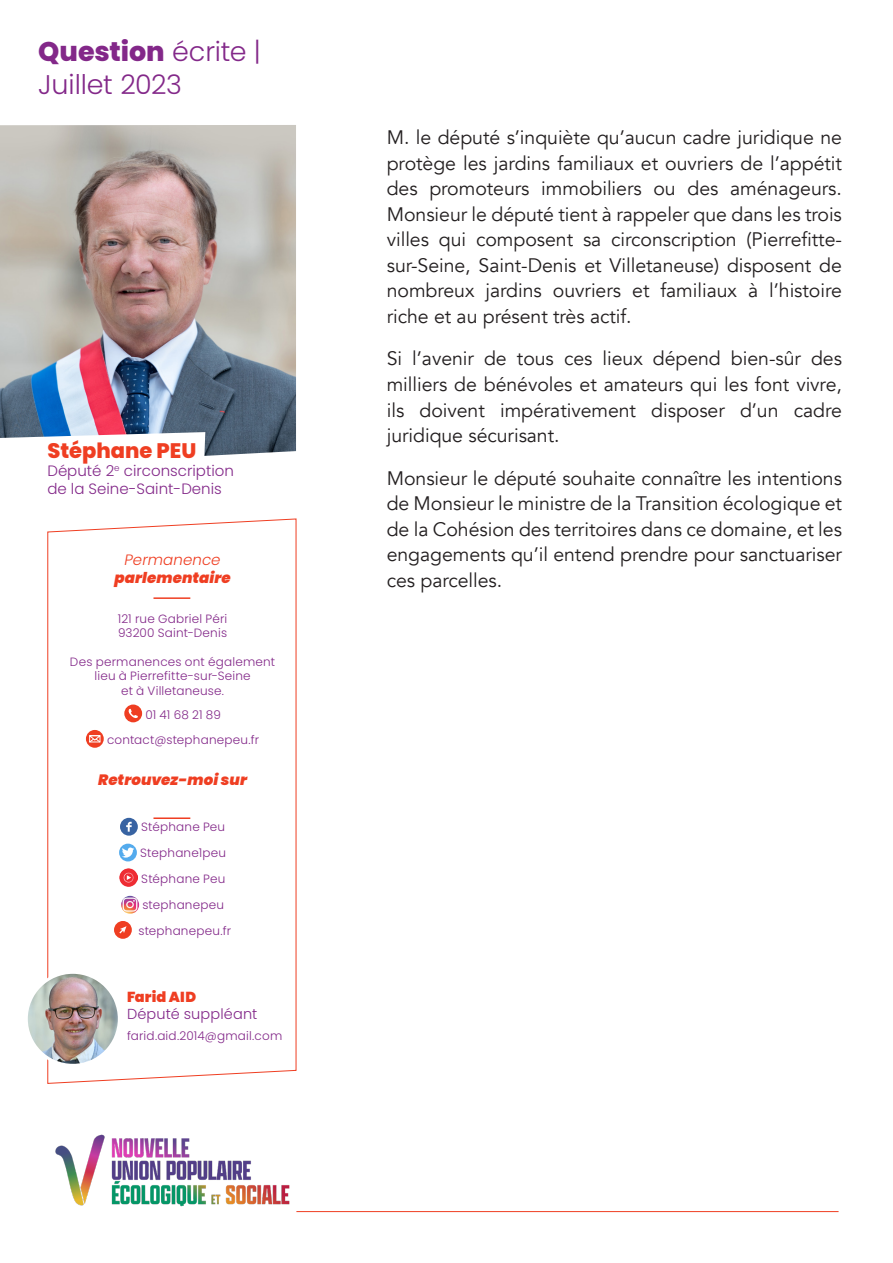
<style>
.page{position:relative;width:893px;height:1263px;background:#fff}
.page>*{position:absolute;margin:0;border:0;box-sizing:border-box;transform-origin:0 0}
.t1{font:800 27px "Poppins";letter-spacing:-.005em;color:#832889}
.t2{font:300 27px "Poppins";letter-spacing:-.01em;color:#832889}
.t3{font:800 21px "Poppins";color:#ef3e22}
.t4{font:19.5px/25.5px "Avenir";letter-spacing:-.005em;color:#231f20;text-align:justify}
.t5{font:300 15px/18px "Poppins";color:#832889}
.t6{font:italic 900 15px/18px "Poppins";letter-spacing:.005em;color:#ef3e22;text-align:center}
.t7{font:300 14.55px/16.8px "Poppins";letter-spacing:.01em;color:#832889}
.t8{font:300 12px/14.4px "Poppins";letter-spacing:.015em;color:#832889}
.s1{font-weight:300}
.s2{font-weight:900;color:#ef3e22}
</style>
<div class="page">
<svg style="left:47px;top:518px;width:250px;height:566px"></svg>
<img style="left:0;top:125px;width:296px;height:331px">
<hr style="left:153px;top:597px;width:37px;height:2px;background:#ef3e22">
<hr style="left:153px;top:817px;width:37px;height:2px;background:#ef3e22">
<div style="left:124px;top:704px;width:18px;height:18px;background:#ef3e22;border-radius:50%"></div>
<svg style="left:128px;top:709px;width:10px;height:9px"></svg>
<div style="left:86px;top:730px;width:18px;height:18px;background:#ef3e22;border-radius:50%"></div>
<svg style="left:89px;top:735px;width:12px;height:8px"></svg>
<div style="left:120px;top:818px;width:18px;height:18px;background:#3863a2;border-radius:50%"></div>
<svg style="left:126px;top:822px;width:6px;height:10px"></svg>
<div style="left:119px;top:844px;width:18px;height:17px;background:#54abed;border-radius:50%"></div>
<svg style="left:122px;top:847px;width:12px;height:10px"></svg>
<img style="left:120px;top:868px;width:18px;height:18px">
<img style="left:121px;top:896px;width:18px;height:18px;border-radius:9px">
<div style="left:114px;top:921px;width:18px;height:18px;background:#ef3e22;border-radius:50%"></div>
<svg style="left:119px;top:926px;width:8px;height:7px"></svg>
<img style="left:26px;top:972px;width:93px;height:93px;border-radius:46px">
<div style="left:25px;top:971px;width:96px;height:96px;border:3px solid #fff;border-radius:50%"></div>
<img style="left:55px;top:1134px;width:235px;height:73px">
<hr style="left:296px;top:1211px;width:543px;height:1px;background:#ef3e22">
<svg style="left:0;top:432px;width:205px;height:24px"></svg>
<p class="t1" style="left:38px;top:36px;width:224px">Question <span class="s1">écrite |</span></p>
<p class="t2" style="left:38px;top:68px;width:145px">Juillet 2023</p>
<p class="t3" style="left:47px;top:438px;width:150px">Stéphane PEU</p>
<p class="t5" style="left:47px;top:462px;width:188px">Député 2<sup>e</sup> circonscription de la Seine-Saint-Denis</p>
<p class="t6" style="left:114px;top:551px;width:118px"><span class="s1">Permanence </span>parlementaire</p>
<p class="t8" style="left:118px;top:611px;width:111px">121 rue Gabriel Péri<br>93200 Saint-Denis</p>
<p class="t8" style="left:70px;top:655px;width:207px;text-align:center">Des permanences ont également lieu à Pierrefitte-sur-Seine<br>et à Villetaneuse.</p>
<p class="t8" style="left:145px;top:708px;width:77px">01 41 68 21 89</p>
<p class="t8" style="left:107px;top:732px;width:154px">contact@stephanepeu.fr</p>
<p class="t6" style="left:98px;top:771px;width:150px">Retrouvez-moi sur</p>
<p class="t8" style="left:141px;top:820px;width:86px">Stéphane Peu</p>
<p class="t8" style="left:140px;top:846px;width:87px">Stephane1peu</p>
<p class="t8" style="left:141px;top:872px;width:86px">Stéphane Peu</p>
<p class="t8" style="left:142px;top:897px;width:83px">stephanepeu</p>
<p class="t8" style="left:138px;top:923px;width:94px">stephanepeu.fr</p>
<p class="t7" style="left:127px;top:989px;width:132px"><span class="s2">Farid AID<br></span>Député suppléant</p>
<p class="t8" style="left:127px;top:1028px;width:157px">farid.aid.2014@gmail.com</p>
<p class="t4" style="left:387px;top:125px;width:457px">M. le député s’inquiète qu’aucun cadre juridique ne protège les jardins familiaux et ouvriers de l’appétit des promoteurs immobiliers ou des aménageurs.<br>Monsieur le député tient à rappeler que dans les trois villes qui composent sa circonscription (Pierrefitte&shy;sur-Seine, Saint-Denis et Villetaneuse) disposent de nombreux jardins ouvriers et familiaux à l’histoire riche et au présent très actif.</p>
<p class="t4" style="left:387px;top:346px;width:457px">Si l’avenir de tous ces lieux dépend bien-sûr des milliers de bénévoles et amateurs qui les font vivre, ils doivent impérativement disposer d’un cadre juridique sécurisant.</p>
<p class="t4" style="left:387px;top:465px;width:457px">Monsieur le député souhaite connaître les intentions de Monsieur le ministre de la Transition écologique et de la Cohésion des territoires dans ce domaine, et les engagements qu’il entend prendre pour sanctuariser ces parcelles.</p>
</div>
